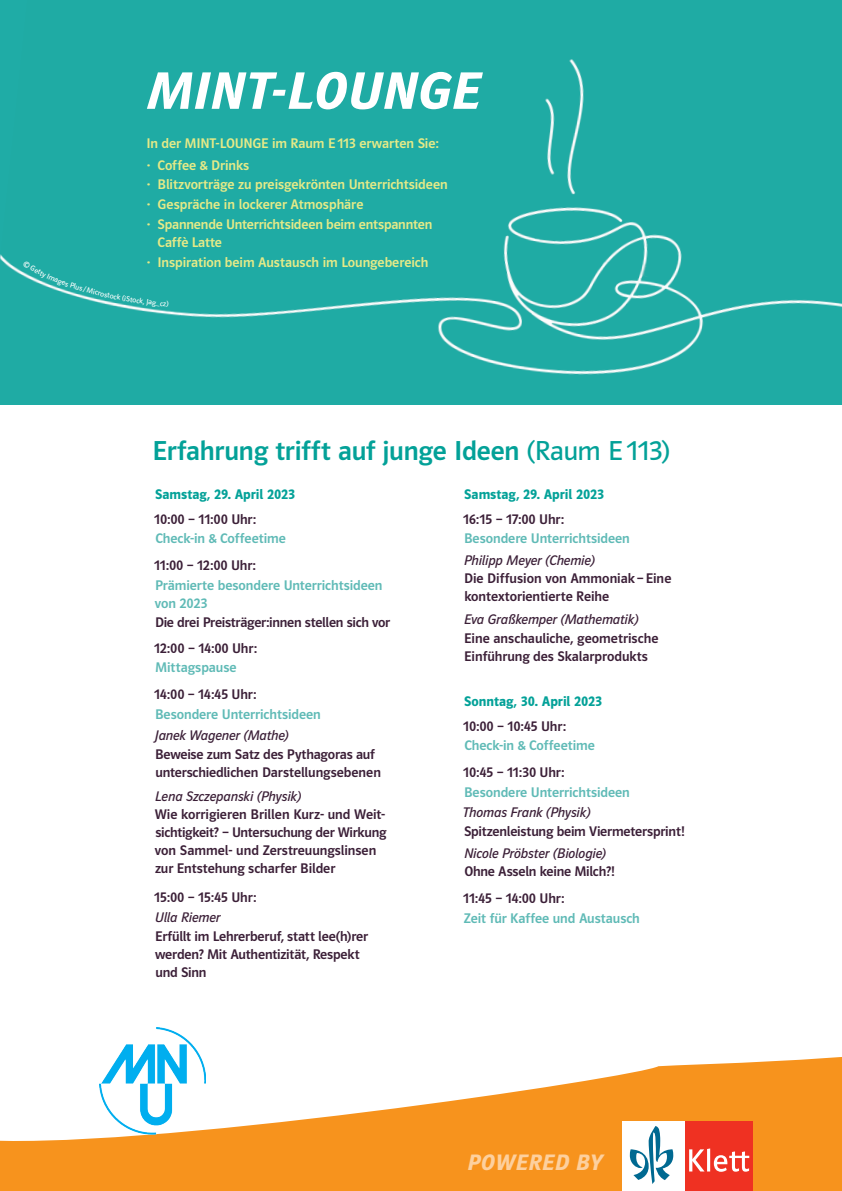
<style>
.page{position:relative;width:842px;height:1191px;background:#fff}
.page>*{position:absolute;margin:0;border:0;box-sizing:border-box;transform-origin:0 0}
.t1{font:italic 600 53px "Polo CEF";letter-spacing:.01em;color:#fff}
.t2{font:500 27.5px "Polo CEF";letter-spacing:-.01em;color:#03a198}
.t3{font:italic 600 22.5px "Polo CEF";letter-spacing:.02em;color:#fdd09e}
.t4{font:500 14px/18px "Polo CEF";letter-spacing:-.005em;color:#3b1f37}
.t5{font:500 14px/18.5px "Polo CEF";letter-spacing:-.005em;color:#5fbab6}
.t6{font:500 14px/18.5px "Polo CEF";letter-spacing:-.005em;color:#e6ea87}
.t7{font:italic 14px/18.5px "Polo CEF";letter-spacing:-.01em;color:#3b1f37}
.t8{font:600 14px "Polo CEF";letter-spacing:-.005em;color:#03a198}
.t9{font:7.5px "Polo CEF";color:#fff}
.s1{font-weight:400}
.s2{font-weight:400;font-style:italic}
.s3{font-weight:500;font-style:normal}
.s4{color:#3b1f37}
</style>
<div class="page">
<svg style="left:0;top:1057px;width:842px;height:134px;fill:#f7931d"></svg>
<div style="left:623px;top:1121px;width:62px;height:70px;background:#fff"></div>
<div style="left:685px;top:1121px;width:67px;height:70px;background:#ef3122"></div>
<svg style="left:689px;top:1148px;width:60px;height:23px"></svg>
<svg style="left:630px;top:1126px;width:43px;height:58px"></svg>
<div style="left:0;top:0;width:842px;height:404px;background:#1faba4"></div>
<img style="left:99px;top:1027px;width:106px;height:108px">
<svg style="left:23px;top:260px;width:129px;height:46px;background:#29aea7"></svg>
<p class="t1" style="left:146px;top:59px;width:336px">MINT-LOUNGE</p>
<p class="t6" style="left:146px;top:135px;width:294px">In der MINT-LOUNGE im Raum E 113 erwarten Sie:</p>
<p class="t6" style="left:146px;top:156px;width:105px">· Coffee &amp; Drinks</p>
<p class="t6" style="left:146px;top:176px;width:303px">· Blitzvorträge zu preisgekrönten Unterrichtsideen</p>
<p class="t6" style="left:146px;top:195px;width:219px">· Gespräche in lockerer Atmosphäre</p>
<p class="t6" style="left:158px;top:215px;width:276px;text-indent:-11px">· Spannende Unterrichtsideen beim entspannten<br>Caffè Latte</p>
<p class="t6" style="left:146px;top:253px;width:283px">· Inspiration beim Austausch im Loungebereich</p>
<p class="t9" style="left:153px;top:298px;width:18px;rotate:6deg">g_cz)</p>
<p class="t2" style="left:152px;top:434px;width:519px">Erfahrung trifft auf junge Ideen <span class="s1">(Raum E 113)</span></p>
<p class="t8" style="left:464px;top:485px;width:141px">Samstag, 29. April 2023</p>
<p class="t4" style="left:463px;top:510px;width:102px">16:15 – 17:00 Uhr:</p>
<p class="t5" style="left:464px;top:529px;width:167px">Besondere Unterrichtsideen</p>
<p class="t7" style="left:464px;top:551px;width:132px">Philipp Meyer (Chemie)</p>
<p class="t4" style="left:464px;top:570px;width:209px">Die Diffusion von Ammoniak – Eine kontextorientierte Reihe</p>
<p class="t7" style="left:464px;top:610px;width:176px">Eva Graßkemper (Mathematik)</p>
<p class="t4" style="left:464px;top:629px;width:196px">Eine anschauliche, geometrische<br>Einführung des Skalarprodukts</p>
<p class="t8" style="left:464px;top:692px;width:139px">Sonntag, 30. April 2023</p>
<p class="t4" style="left:463px;top:717px;width:104px">10:00 – 10:45 Uhr:</p>
<p class="t5" style="left:464px;top:736px;width:132px">Check-in &amp; Coffeetime</p>
<p class="t4" style="left:463px;top:764px;width:103px">10:45 – 11:30 Uhr:</p>
<p class="t5" style="left:464px;top:783px;width:167px">Besondere Unterrichtsideen</p>
<p class="t4" style="left:463px;top:803px;width:223px;line-height:18.5px"><span class="s2">Thomas Frank (Physik)<br></span>Spitzenleistung beim Viermetersprint!</p>
<p class="t7" style="left:464px;top:844px;width:152px">Nicole Pröbster (Biologie)<br><span class="s3">Ohne Asseln keine Milch?!</span></p>
<p class="t4" style="left:463px;top:890px;width:103px">11:45 – 14:00 Uhr:</p>
<p class="t5" style="left:464px;top:908px;width:178px">Zeit für Kaffee und Austausch</p>
<p class="t8" style="left:155px;top:485px;width:141px">Samstag, 29. April 2023</p>
<p class="t4" style="left:154px;top:510px;width:104px">10:00 – 11:00 Uhr:</p>
<p class="t5" style="left:155px;top:529px;width:132px">Check-in &amp; Coffeetime</p>
<p class="t4" style="left:154px;top:557px;width:103px">11:00 – 12:00 Uhr:</p>
<p class="t5" style="left:155px;top:576px;width:237px">Prämierte besondere Unterrichtsideen von 2023<br><span class="s4">Die drei Preisträger:innen stellen sich vor</span></p>
<p class="t4" style="left:154px;top:639px;width:104px">12:00 – 14:00 Uhr:</p>
<p class="t5" style="left:155px;top:658px;width:83px">Mittagspause</p>
<p class="t4" style="left:154px;top:685px;width:104px">14:00 – 14:45 Uhr:</p>
<p class="t5" style="left:155px;top:705px;width:167px">Besondere Unterrichtsideen</p>
<p class="t7" style="left:155px;top:726px;width:135px">Janek Wagener (Mathe)</p>
<p class="t4" style="left:155px;top:745px;width:227px;line-height:18.5px">Beweise zum Satz des Pythagoras auf unterschiedlichen Darstellungsebenen</p>
<p class="t7" style="left:155px;top:787px;width:148px">Lena Szczepanski (Physik)</p>
<p class="t4" style="left:155px;top:806px;width:233px">Wie korrigieren Brillen Kurz- und Weit&shy;sichtigkeit? – Untersuchung der Wirkung von Sammel- und Zerstreuungslinsen zur Entstehung scharfer Bilder</p>
<p class="t4" style="left:154px;top:888px;width:104px">15:00 – 15:45 Uhr:</p>
<p class="t7" style="left:155px;top:908px;width:67px">Ulla Riemer</p>
<p class="t4" style="left:155px;top:927px;width:214px">Erfüllt im Lehrerberuf, statt lee(h)rer werden? Mit Authentizität, Respekt und Sinn</p>
<p class="t3" style="left:467px;top:1149px;width:136px">POWERED BY</p>
</div>
